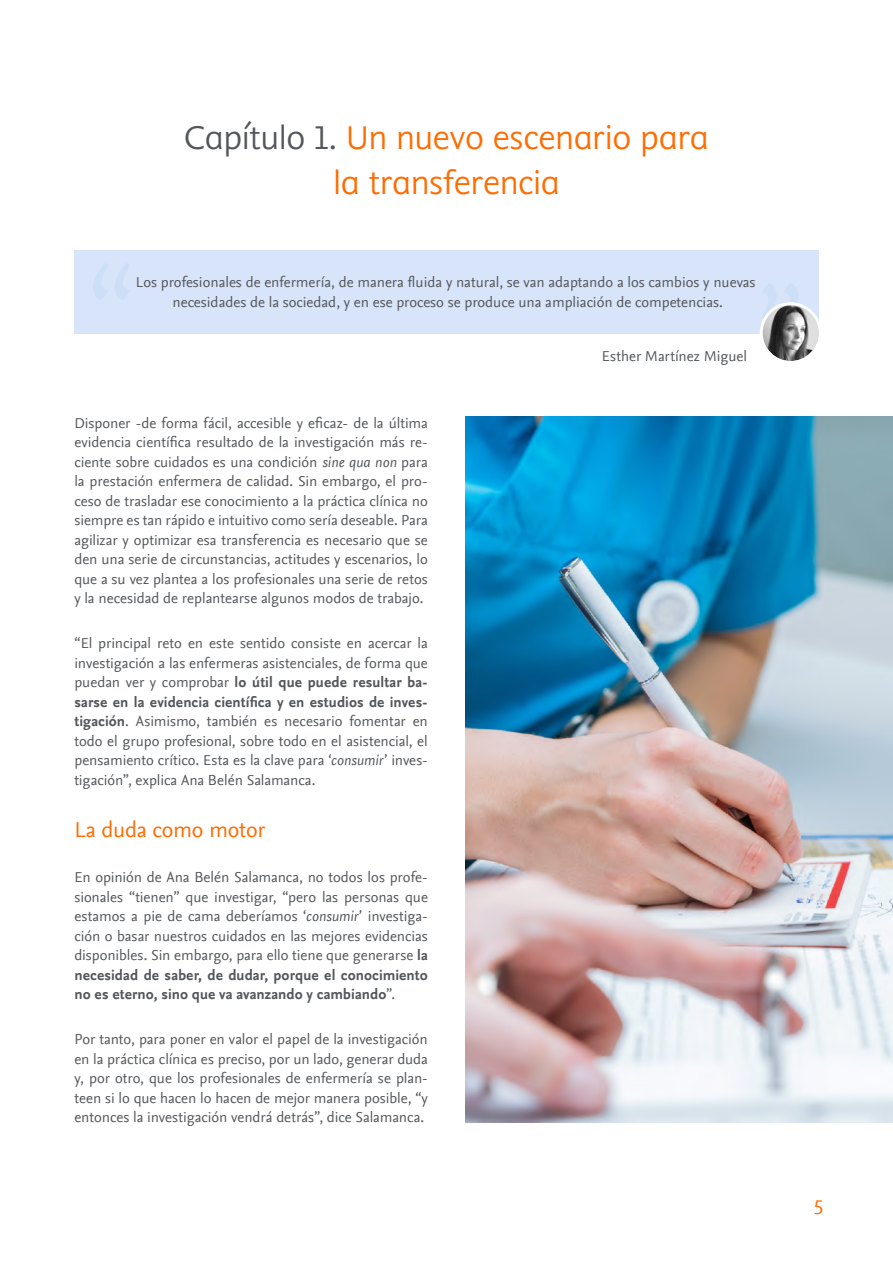
<style>
.page{position:relative;width:893px;height:1263px;background:#fff}
.page>*{position:absolute;margin:0;border:0;box-sizing:border-box;transform-origin:0 0}
.t1{font:300 37.5px/45px "Elsevier Display";letter-spacing:-.01em;color:#ff6c00;text-align:center}
.t2{font:22.5px "Nexus Sans Offc Pro";letter-spacing:-.01em;color:#ff6c00}
.t3{font:300 22.5px "Elsevier Display";color:#ff6c00}
.t4{font:15px/19.5px "Nexus Sans Offc Pro";color:#53565a;text-align:justify}
.s1{color:#53565a}
.s2{font-style:italic}
.s3{font-weight:700}
</style>
<div class="page">
<div style="left:74px;top:250px;width:745px;height:83px;background:#d7e4f9"></div>
<svg style="left:763px;top:306px;width:16px;height:13px"></svg>
<svg style="left:761px;top:304px;width:59px;height:58px"></svg>
<img style="left:763px;top:305px;width:55px;height:56px;border-radius:28px">
<div style="left:760px;top:302px;width:61px;height:62px;border:3px solid #fff;border-radius:50%"></div>
<img style="left:465px;top:416px;width:428px;height:706px">
<h1 class="t1" style="left:184px;top:115px;width:527px"><span class="s1">Capítulo 1.</span> Un nuevo escenario para la transferencia</h1>
<p class="t4" style="left:136px;top:271px;width:621px;line-height:20.2px;text-align:center">Los profesionales de enfermería, de manera fluida y natural, se van adaptando a los cambios y nuevas necesidades de la sociedad, y en ese proceso se produce una ampliación de competencias.</p>
<p class="t4" style="left:602px;top:345px;width:147px">Esther Martínez Miguel</p>
<p class="t4" style="left:74px;top:412px;width:355px">Disponer -de forma fácil, accesible y eficaz- de la última evidencia científica resultado de la investigación más re&shy;ciente sobre cuidados es una condición <span class="s2">sine qua non</span> para la prestación enfermera de calidad. Sin embargo, el pro&shy;ceso de trasladar ese conocimiento a la práctica clínica no siempre es tan rápido e intuitivo como sería deseable. Para agilizar y optimizar esa transferencia es necesario que se den una serie de circunstancias, actitudes y escenarios, lo que a su vez plantea a los profesionales una serie de retos y la necesidad de replantearse algunos modos de trabajo.</p>
<p class="t4" style="left:74px;top:632px;width:355px">“El principal reto en este sentido consiste en acercar la investigación a las enfermeras asistenciales, de forma que puedan ver y comprobar <span class="s3">lo útil que puede resultar ba&shy;sarse en la evidencia científica y en estudios de inves&shy;tigación</span>. Asimismo, también es necesario fomentar en todo el grupo profesional, sobre todo en el asistencial, el pensamiento crítico. Esta es la clave para ‘<span class="s2">consumir</span>’ inves&shy;tigación”, explica Ana Belén Salamanca.</p>
<h2 class="t2" style="left:74px;top:813px;width:192px">La duda como motor</h2>
<p class="t4" style="left:74px;top:867px;width:355px">En opinión de Ana Belén Salamanca, no todos los profe&shy;sionales “tienen” que investigar, “pero las personas que estamos a pie de cama deberíamos ‘<span class="s2">consumir</span>’ investiga&shy;ción o basar nuestros cuidados en las mejores evidencias disponibles. Sin embargo, para ello tiene que generarse <span class="s3">la necesidad de saber, de dudar, porque el conocimiento no es eterno, sino que va avanzando y cambiando</span>”.</p>
<p class="t4" style="left:74px;top:1029px;width:355px">Por tanto, para poner en valor el papel de la investigación en la práctica clínica es preciso, por un lado, generar duda y, por otro, que los profesionales de enfermería se plan&shy;teen si lo que hacen lo hacen de mejor manera posible, “y entonces la investigación vendrá detrás”, dice Salamanca.</p>
<h2 class="t3" style="left:814px;top:1194px;width:11px">5</h2>
</div>
